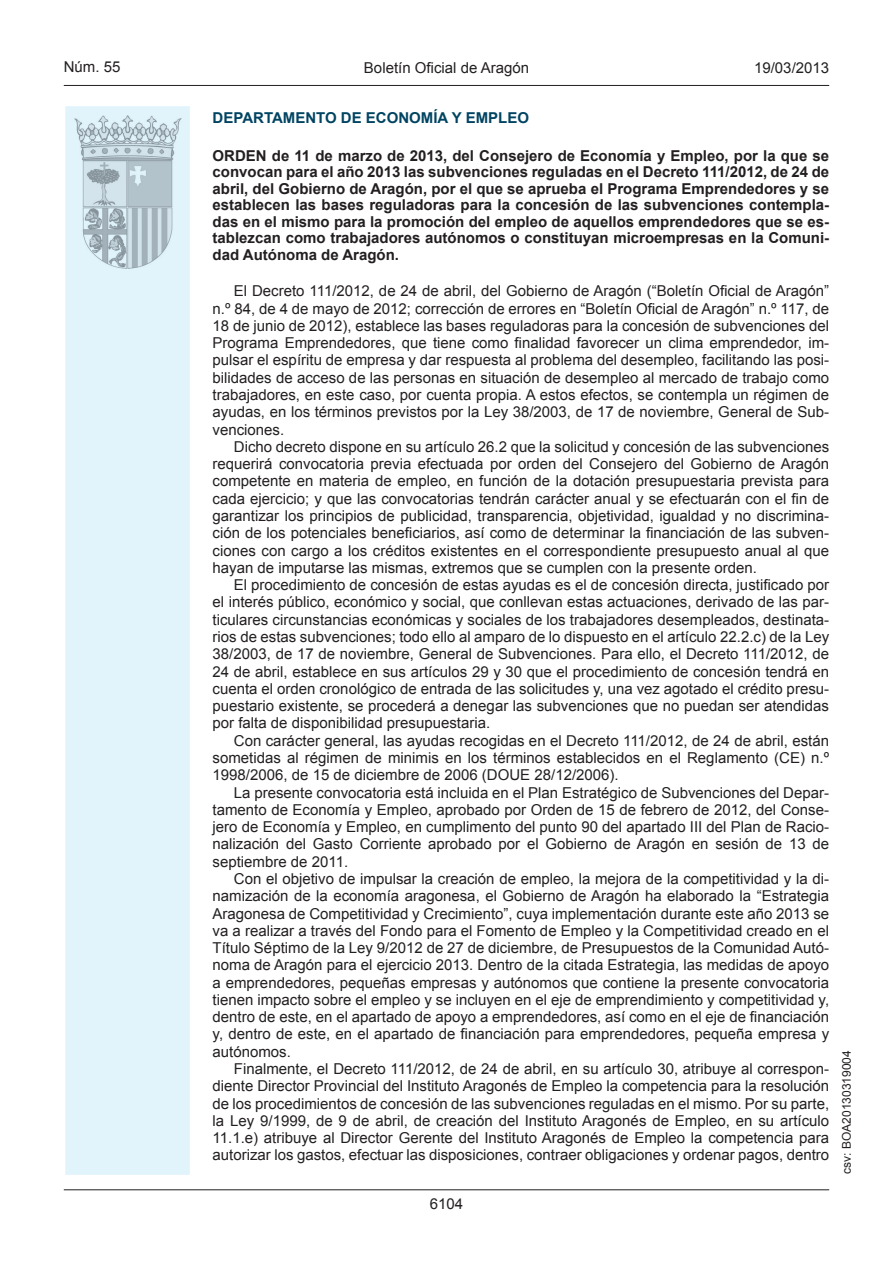
<style>
.page{position:relative;width:893px;height:1263px;background:#fff}
.page>*{position:absolute;margin:0;border:0;box-sizing:border-box;transform-origin:0 0}
.t1{font:15px/17.2px "Arial";color:#231f20;text-align:justify}
.t2{font:700 15px/16.5px "Arial";color:#231f20;text-align:justify}
.t3{font:700 15px "Arial";color:#004462}
.t4{font:12px "Arial";color:#231f20}
</style>
<div class="page">
<hr style="left:64px;top:85px;width:765px;height:1px;background:#231f20">
<div style="left:65px;top:105px;width:126px;height:1070px;background:#e1f4fc"></div>
<div style="left:64px;top:105px;width:127px;height:1071px;border:2px solid #fff"></div>
<img style="left:75px;top:115px;width:106px;height:153px">
<hr style="left:64px;top:1189px;width:765px;height:1px;background:#231f20">
<p class="t1" style="left:64px;top:59px;width:58px">Núm. 55</p>
<p class="t1" style="left:364px;top:59px;width:167px">Boletín Oficial de Aragón</p>
<p class="t1" style="left:754px;top:59px;width:77px">19/03/2013</p>
<p class="t3" style="left:213px;top:108px;width:318px">DEPARTAMENTO DE ECONOMÍA Y EMPLEO</p>
<p class="t2" style="left:213px;top:148px;width:618px">ORDEN de 11 de marzo de 2013, del Consejero de Economía y Empleo, por la que se convocan para el año 2013 las subvenciones reguladas en el Decreto 111/2012, de 24 de abril, del Gobierno de Aragón, por el que se aprueba el Programa Emprendedores y se establecen las bases reguladoras para la concesión de las subvenciones contempla&shy;das en el mismo para la promoción del empleo de aquellos emprendedores que se es&shy;tablezcan como trabajadores autónomos o constituyan microempresas en la Comuni&shy;dad Autónoma de Aragón.</p>
<p class="t1" style="left:213px;top:283px;width:618px;text-indent:21px">El Decreto 111/2012, de 24 de abril, del Gobierno de Aragón (“Boletín Oficial de Aragón” n.º 84, de 4 de mayo de 2012; corrección de errores en “Boletín Oficial de Aragón” n.º 117, de 18 de junio de 2012), establece las bases reguladoras para la concesión de subvenciones del Programa Emprendedores, que tiene como finalidad favorecer un clima emprendedor, im&shy;pulsar el espíritu de empresa y dar respuesta al problema del desempleo, facilitando las posi&shy;bilidades de acceso de las personas en situación de desempleo al mercado de trabajo como trabajadores, en este caso, por cuenta propia. A estos efectos, se contempla un régimen de ayudas, en los términos previstos por la Ley 38/2003, de 17 de noviembre, General de Sub&shy;venciones.</p>
<p class="t1" style="left:213px;top:438px;width:618px;text-indent:21px">Dicho decreto dispone en su artículo 26.2 que la solicitud y concesión de las subvenciones requerirá convocatoria previa efectuada por orden del Consejero del Gobierno de Aragón competente en materia de empleo, en función de la dotación presupuestaria prevista para cada ejercicio; y que las convocatorias tendrán carácter anual y se efectuarán con el fin de garantizar los principios de publicidad, transparencia, objetividad, igualdad y no discrimina&shy;ción de los potenciales beneficiarios, así como de determinar la financiación de las subven&shy;ciones con cargo a los créditos existentes en el correspondiente presupuesto anual al que hayan de imputarse las mismas, extremos que se cumplen con la presente orden.</p>
<p class="t1" style="left:213px;top:576px;width:618px;text-indent:21px">El procedimiento de concesión de estas ayudas es el de concesión directa, justificado por el interés público, económico y social, que conllevan estas actuaciones, derivado de las par&shy;ticulares circunstancias económicas y sociales de los trabajadores desempleados, destinata&shy;rios de estas subvenciones; todo ello al amparo de lo dispuesto en el artículo 22.2.c) de la Ley 38/2003, de 17 de noviembre, General de Subvenciones. Para ello, el Decreto 111/2012, de 24 de abril, establece en sus artículos 29 y 30 que el procedimiento de concesión tendrá en cuenta el orden cronológico de entrada de las solicitudes y, una vez agotado el crédito presu&shy;puestario existente, se procederá a denegar las subvenciones que no puedan ser atendidas por falta de disponibilidad presupuestaria.</p>
<p class="t1" style="left:213px;top:732px;width:618px;text-indent:21px">Con carácter general, las ayudas recogidas en el Decreto 111/2012, de 24 de abril, están sometidas al régimen de minimis en los términos establecidos en el Reglamento (CE) n.º 1998/2006, de 15 de diciembre de 2006 (DOUE 28/12/2006).</p>
<p class="t1" style="left:213px;top:784px;width:618px;text-indent:21px">La presente convocatoria está incluida en el Plan Estratégico de Subvenciones del Depar&shy;tamento de Economía y Empleo, aprobado por Orden de 15 de febrero de 2012, del Conse&shy;jero de Economía y Empleo, en cumplimento del punto 90 del apartado III del Plan de Racio&shy;nalización del Gasto Corriente aprobado por el Gobierno de Aragón en sesión de 13 de septiembre de 2011.</p>
<p class="t1" style="left:213px;top:870px;width:618px;text-indent:21px">Con el objetivo de impulsar la creación de empleo, la mejora de la competitividad y la di&shy;namización de la economía aragonesa, el Gobierno de Aragón ha elaborado la “Estrategia Aragonesa de Competitividad y Crecimiento”, cuya implementación durante este año 2013 se va a realizar a través del Fondo para el Fomento de Empleo y la Competitividad creado en el Título Séptimo de la Ley 9/2012 de 27 de diciembre, de Presupuestos de la Comunidad Autó&shy;noma de Aragón para el ejercicio 2013. Dentro de la citada Estrategia, las medidas de apoyo a emprendedores, pequeñas empresas y autónomos que contiene la presente convocatoria tienen impacto sobre el empleo y se incluyen en el eje de emprendimiento y competitividad y, dentro de este, en el apartado de apoyo a emprendedores, así como en el eje de financiación y, dentro de este, en el apartado de financiación para emprendedores, pequeña empresa y autónomos.</p>
<p class="t1" style="left:213px;top:1060px;width:618px;text-indent:21px">Finalmente, el Decreto 111/2012, de 24 de abril, en su artículo 30, atribuye al correspon&shy;diente Director Provincial del Instituto Aragonés de Empleo la competencia para la resolución de los procedimientos de concesión de las subvenciones reguladas en el mismo. Por su parte, la Ley 9/1999, de 9 de abril, de creación del Instituto Aragonés de Empleo, en su artículo 11.1.e) atribuye al Director Gerente del Instituto Aragonés de Empleo la competencia para autorizar los gastos, efectuar las disposiciones, contraer obligaciones y ordenar pagos, dentro</p>
<p class="t1" style="left:430px;top:1195px;width:35px">6104</p>
<p class="t4" style="left:839px;top:1174px;width:125px;rotate:-90deg">csv: BOA20130319004</p>
</div>
